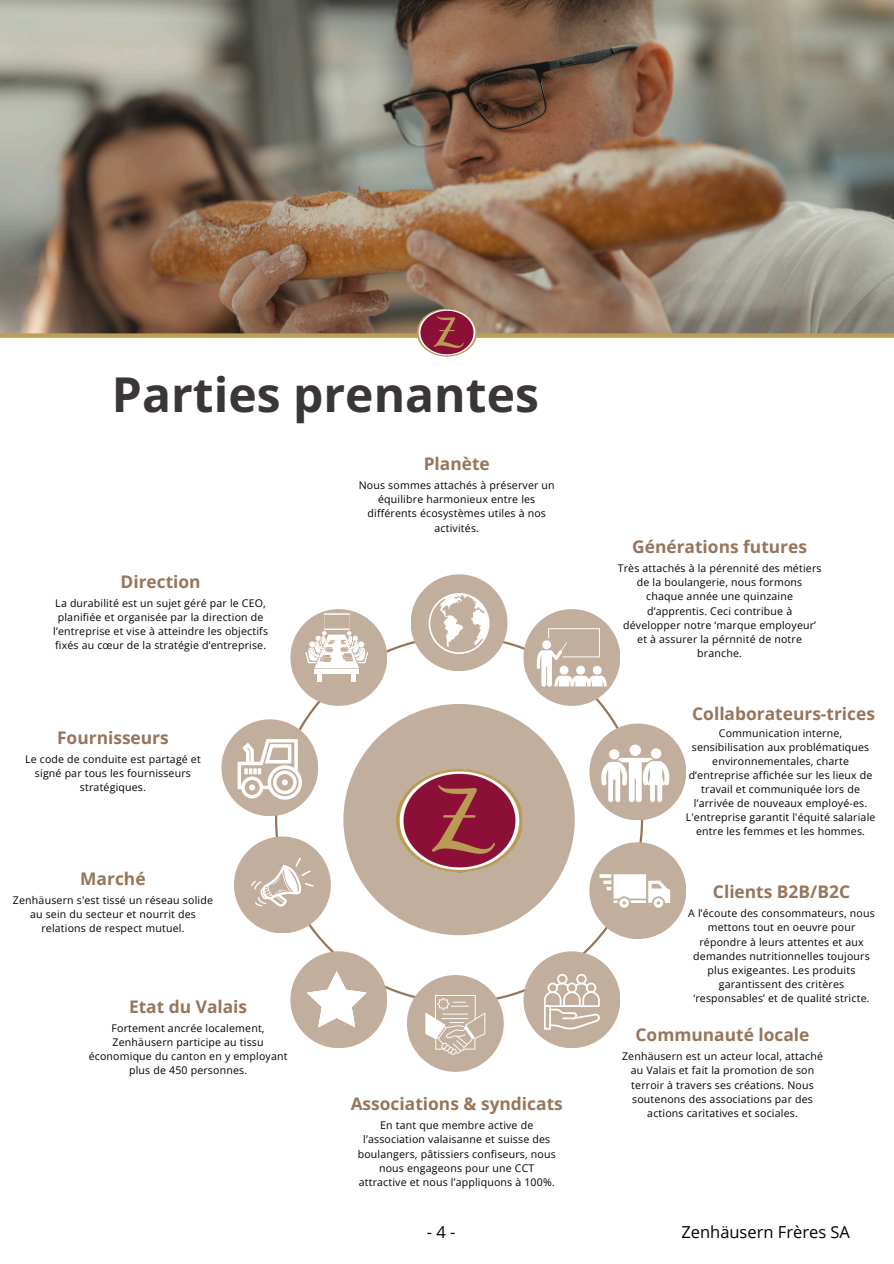
<style>
.page{position:relative;width:894px;height:1264px;background:#fff}
.page>*{position:absolute;margin:0;border:0;box-sizing:border-box;transform-origin:0 0}
.t1{font:700 48px "Open Sans";color:#3a3636}
.t2{font:700 17.4px "Open Sans";color:#97755b}
.t3{font:16.5px "Open Sans";color:#000}
.t4{font:10.5px/14.1px "Open Sans";letter-spacing:.02em;color:#000;text-align:center}
</style>
<div class="page">
<img style="left:0;top:0;width:893px;height:333px">
<svg style="left:275px;top:635px;width:368px;height:368px"></svg>
<div style="left:290px;top:609px;width:97px;height:97px;background:#c2ae9c;border-radius:50%"></div>
<div style="left:221px;top:719px;width:97px;height:97px;background:#c2ae9c;border-radius:50%"></div>
<div style="left:234px;top:836px;width:97px;height:97px;background:#c2ae9c;border-radius:50%"></div>
<div style="left:290px;top:951px;width:97px;height:97px;background:#c2ae9c;border-radius:50%"></div>
<div style="left:523px;top:609px;width:97px;height:97px;background:#c2ae9c;border-radius:50%"></div>
<div style="left:589px;top:723px;width:97px;height:97px;background:#c2ae9c;border-radius:50%"></div>
<div style="left:589px;top:842px;width:97px;height:97px;background:#c2ae9c;border-radius:50%"></div>
<div style="left:523px;top:951px;width:97px;height:97px;background:#c2ae9c;border-radius:50%"></div>
<div style="left:343px;top:704px;width:231px;height:231px;background:#c2ae9c;border-radius:50%"></div>
<div style="left:407px;top:975px;width:96px;height:96px;background:#c2ae9c;border-radius:50%"></div>
<div style="left:410px;top:574px;width:97px;height:97px;background:#c2ae9c;border-radius:50%"></div>
<hr style="left:314px;top:669px;width:45px;height:4px;background:#fff">
<svg style="left:305px;top:613px;width:63px;height:55px"></svg>
<svg style="left:317px;top:674px;width:5px;height:7px"></svg>
<svg style="left:351px;top:674px;width:5px;height:7px"></svg>
<svg style="left:544px;top:974px;width:55px;height:55px"></svg>
<hr style="left:559px;top:1005px;width:25px;height:2px;background:#fff">
<svg style="left:428px;top:593px;width:61px;height:61px"></svg>
<svg style="left:237px;top:739px;width:65px;height:60px"></svg>
<svg style="left:599px;top:874px;width:71px;height:33px"></svg>
<svg style="left:536px;top:628px;width:70px;height:58px"></svg>
<svg style="left:601px;top:744px;width:69px;height:58px"></svg>
<svg style="left:307px;top:971px;width:59px;height:56px"></svg>
<svg style="left:425px;top:995px;width:60px;height:59px"></svg>
<img style="left:396px;top:769px;width:125px;height:104px">
<div style="left:0;top:333px;width:893px;height:5px;background:#bd9e56"></div>
<img style="left:417px;top:302px;width:60px;height:55px">
<svg style="left:251px;top:857px;width:63px;height:49px"></svg>
<h2 class="t1" style="left:112px;top:361px;width:428px">Parties prenantes</h2>
<p class="t2" style="left:120px;top:569px;width:82px">Direction</p>
<h2 class="t4" style="left:53px;top:596px;width:216px">La durabilité est un sujet géré par le CEO, planifiée et organisée par la direction de l’entreprise et vise à atteindre les objectifs fixés au cœur de la stratégie d’entreprise.</h2>
<p class="t2" style="left:57px;top:725px;width:113px">Fournisseurs</p>
<h2 class="t4" style="left:25px;top:751px;width:177px">Le code de conduite est partagé et signé par tous les fournisseurs stratégiques.</h2>
<p class="t2" style="left:80px;top:866px;width:67px">Marché</p>
<p class="t4" style="left:13px;top:893px;width:201px">Zenhäusern s'est tissé un réseau solide au sein du secteur et nourrit des relations de respect mutuel.</p>
<p class="t2" style="left:129px;top:994px;width:120px">Etat du Valais</p>
<p class="t4" style="left:89px;top:1020px;width:200px">Fortement ancrée localement,<br>Zenhäusern participe au tissu économique du canton en y employant plus de 450 personnes.</p>
<h2 class="t2" style="left:423px;top:451px;width:68px">Planète</h2>
<p class="t4" style="left:359px;top:478px;width:197px">Nous sommes attachés à préserver un équilibre harmonieux entre les différents écosystèmes utiles à nos activités.</p>
<p class="t2" style="left:350px;top:1091px;width:214px">Associations &amp; syndicats</p>
<h2 class="t4" style="left:357px;top:1118px;width:199px">En tant que membre active de l’association valaisanne et suisse des boulangers, pâtissiers confiseurs, nous nous engageons pour une CCT attractive et nous l’appliquons à 100%.</h2>
<p class="t2" style="left:632px;top:534px;width:176px">Générations futures</p>
<h2 class="t4" style="left:617px;top:561px;width:205px">Très attachés à la pérennité des métiers de la boulangerie, nous formons chaque année une quinzaine d’apprentis. Ceci contribue à développer notre ‘marque employeur’ et à assurer la pérnnité de notre branche.</h2>
<p class="t2" style="left:692px;top:701px;width:184px">Collaborateurs-trices</p>
<p class="t4" style="left:685px;top:725px;width:191px">Communication interne, sensibilisation aux problématiques environnementales, charte d’entreprise affichée sur les lieux de travail et communiquée lors de l’arrivée de nouveaux employé-es.<br>L'entreprise garantit l'équité salariale entre les femmes et les hommes.</p>
<p class="t2" style="left:712px;top:879px;width:138px">Clients B2B/B2C</p>
<h2 class="t4" style="left:688px;top:906px;width:188px">A l’écoute des consommateurs, nous mettons tout en oeuvre pour répondre à leurs attentes et aux demandes nutritionnelles toujours plus exigeantes. Les produits garantissent des critères ‘responsables’ et de qualité stricte.</h2>
<p class="t2" style="left:635px;top:1022px;width:175px">Communauté locale</p>
<p class="t4" style="left:621px;top:1049px;width:202px">Zenhäusern est un acteur local, attaché au Valais et fait la promotion de son terroir à travers ses créations. Nous soutenons des associations par des actions caritatives et sociales.</p>
<p class="t3" style="left:426px;top:1219px;width:30px">-4-</p>
<p class="t3" style="left:681px;top:1219px;width:170px">Zenhäusern Frères SA</p>
</div>
